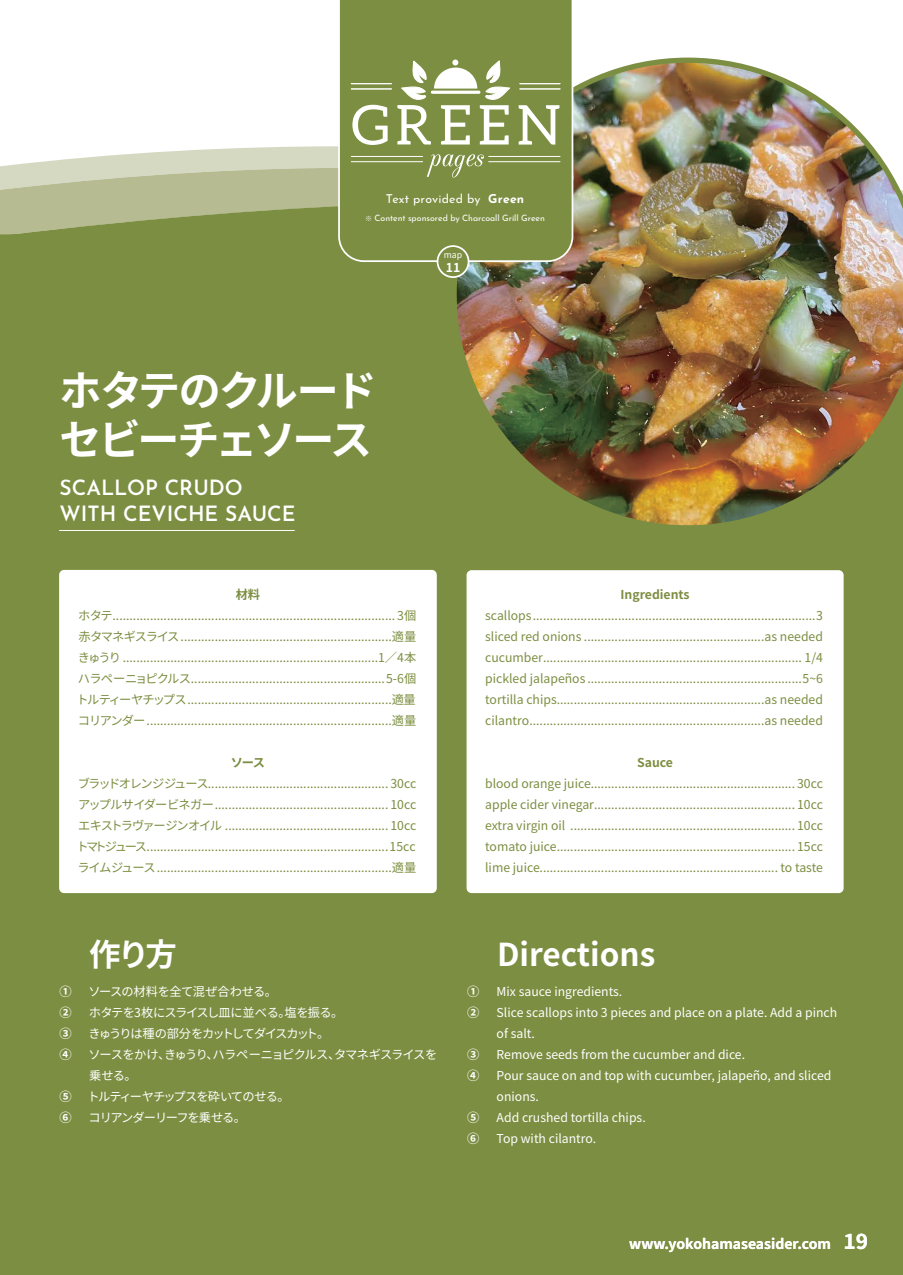
<style>
.page{position:relative;width:903px;height:1275px;background:#fff}
.page>*{position:absolute;margin:0;border:0;box-sizing:border-box;transform-origin:0 0}
.t1{font:700 42px/49px "Source Han Sans";letter-spacing:-.08em;color:#fff}
.t2{font:700 31.5px "Source Han Sans";color:#fff}
.t3{font:600 21px/25.2px "Josefin Sans";color:#fff}
.t4{font:700 14px "Source Han Sans";color:#fff}
.t5{font:12.25px/21px "Source Han Sans";letter-spacing:-.015em;color:#7c8e41;text-align:justify}
.t6{font:12.25px/21px "Source Han Sans";color:#fff}
.t7{font:12.25px/21px "Source Han Sans";letter-spacing:-.07em;color:#fff}
.t8{font:700 12.25px "Source Han Sans";color:#7c8e41}
.t9{font:12.25px "Josefin Sans";letter-spacing:.015em;color:#fff}
.t10{font:700 12.25px/21px "Source Han Sans";color:#fff}
.t11{font:8.75px "Josefin Sans";letter-spacing:-.005em;color:#fff}
.t12{font:8.75px "Source Han Sans";color:#fff}
.s1{font-weight:700}
.s2{font-family:"Source Han Sans JP";font-size:7px}
</style>
<div class="page">
<div style="left:0;top:235px;width:903px;height:1040px;background:#7c8e41"></div>
<div style="left:59px;top:570px;width:378px;height:323px;background:#fff;border-radius:5px"></div>
<svg style="left:31px;top:146px;width:307px;height:17px;fill:#d6d9c2"></svg>
<svg style="left:0;top:163px;width:449px;height:115px;fill:#7c8e41"></svg>
<img style="left:456px;top:58px;width:447px;height:468px">
<div style="left:338px;top:0;width:235px;height:262px;background:#7c8e41"></div>
<svg style="left:352px;top:105px;width:36px;height:40px"></svg>
<svg style="left:519px;top:105px;width:40px;height:40px"></svg>
<hr style="left:351px;top:156px;width:72px;height:1px;background:#fff">
<hr style="left:351px;top:161px;width:72px;height:1px;background:#fff">
<svg style="left:427px;top:154px;width:57px;height:23px"></svg>
<svg style="left:397px;top:60px;width:113px;height:85px"></svg>
<hr style="left:520px;top:83px;width:40px;height:1px;background:#fff">
<hr style="left:520px;top:88px;width:40px;height:1px;background:#fff">
<hr style="left:489px;top:156px;width:71px;height:1px;background:#fff">
<hr style="left:489px;top:161px;width:71px;height:1px;background:#fff">
<hr style="left:351px;top:83px;width:40px;height:1px;background:#fff">
<hr style="left:351px;top:88px;width:40px;height:1px;background:#fff">
<div style="left:466px;top:570px;width:377px;height:323px;background:#fff;border-radius:5px"></div>
<div style="left:437px;top:246px;width:31px;height:31px;background:#7c8e41;border-radius:50%"></div>
<div style="left:437px;top:245px;width:32px;height:33px;border:2px solid #fff;border-radius:50%"></div>
<hr style="left:59px;top:530px;width:236px;height:1px;background:#fff">
<p class="t9" style="left:386px;top:189px;width:140px">Text provided by <span class="s1">Green</span></p>
<p class="t11" style="left:365px;top:211px;width:181px"><span class="s2">※</span> Content sponsored by Charcoall Grill Green</p>
<p class="t12" style="left:444px;top:250px;width:20px">map</p>
<p class="t10" style="left:446px;top:257px;width:16px">11</p>
<h1 class="t1" style="left:60px;top:367px;width:359px">ホタテのクルード　セビーチェソース</h1>
<h3 class="t3" style="left:60px;top:473px;width:238px">SCALLOP CRUDO<br>WITH CEVICHE SAUCE</h3>
<p class="t8" style="left:236px;top:588px;width:26px">材料</p>
<p class="t5" style="left:77px;top:605px;width:341px">ホタテ ................................................................................... 3個赤タマネギスライス ..............................................................適量きゅうり ...........................................................................1／4本ハラペーニョピクルス .........................................................5-6個トルティーヤチップス ............................................................適量コリアンダー ........................................................................適量</p>
<p class="t8" style="left:231px;top:756px;width:36px">ソース</p>
<p class="t5" style="left:77px;top:773px;width:341px">ブラッドオレンジジュース..................................................... 30ccアップルサイダービネガー ................................................... 10ccエキストラヴァージンオイル ................................................ 10ccトマトジュース .......................................................................15ccライムジュース .....................................................................適量</p>
<p class="t10" style="left:59px;top:981px;width:14px;text-align:justify">➀<br>➁<br>➂<br>➃</p>
<p class="t10" style="left:59px;top:1086px;width:14px">➄<br>➅</p>
<h2 class="t2" style="left:89px;top:937px;width:89px">作り方</h2>
<p class="t7" style="left:87px;top:981px;width:351px">ソースの材料を全て混ぜ合わせる。<br>ホタテを3枚にスライスし皿に並べる。塩を振る。<br>きゅうりは種の部分をカットしてダイスカット。<br>ソースをかけ、きゅうり、ハラペーニョピクルス、タマネギスライスを乗せる。<br>トルティーヤチップスを砕いてのせる。<br>コリアンダーリーフを乗せる。</p>
<p class="t8" style="left:620px;top:588px;width:71px">Ingredients</p>
<p class="t5" style="left:485px;top:605px;width:339px">scallops ...................................................................................3 sliced red onions .....................................................as needed cucumber ............................................................................ 1/4 pickled jalapeños ...............................................................5~6 tortilla chips.............................................................as needed cilantro .....................................................................as needed</p>
<p class="t8" style="left:637px;top:756px;width:37px">Sauce</p>
<p class="t5" style="left:485px;top:773px;width:339px">blood orange juice............................................................ 30cc apple cider vinegar ........................................................... 10cc extra virgin oil .................................................................. 10cc tomato juice ...................................................................... 15cc lime juice...................................................................... to taste</p>
<p class="t10" style="left:467px;top:981px;width:14px">➀<br>➁</p>
<p class="t10" style="left:467px;top:1044px;width:14px">➂<br>➃</p>
<p class="t10" style="left:467px;top:1107px;width:14px">➄<br>➅</p>
<h2 class="t2" style="left:497px;top:937px;width:160px">Directions</h2>
<p class="t6" style="left:497px;top:981px;width:342px">Mix sauce ingredients.<br>Slice scallops into 3 pieces and place on a plate. Add a pinch of salt.<br>Remove seeds from the cucumber and dice.<br>Pour sauce on and top with cucumber, jalapeño, and sliced onions.<br>Add crushed tortilla chips.<br>Top with cilantro.</p>
<p class="t4" style="left:629px;top:1236px;width:203px">www.yokohamaseasider.com</p>
</div>
